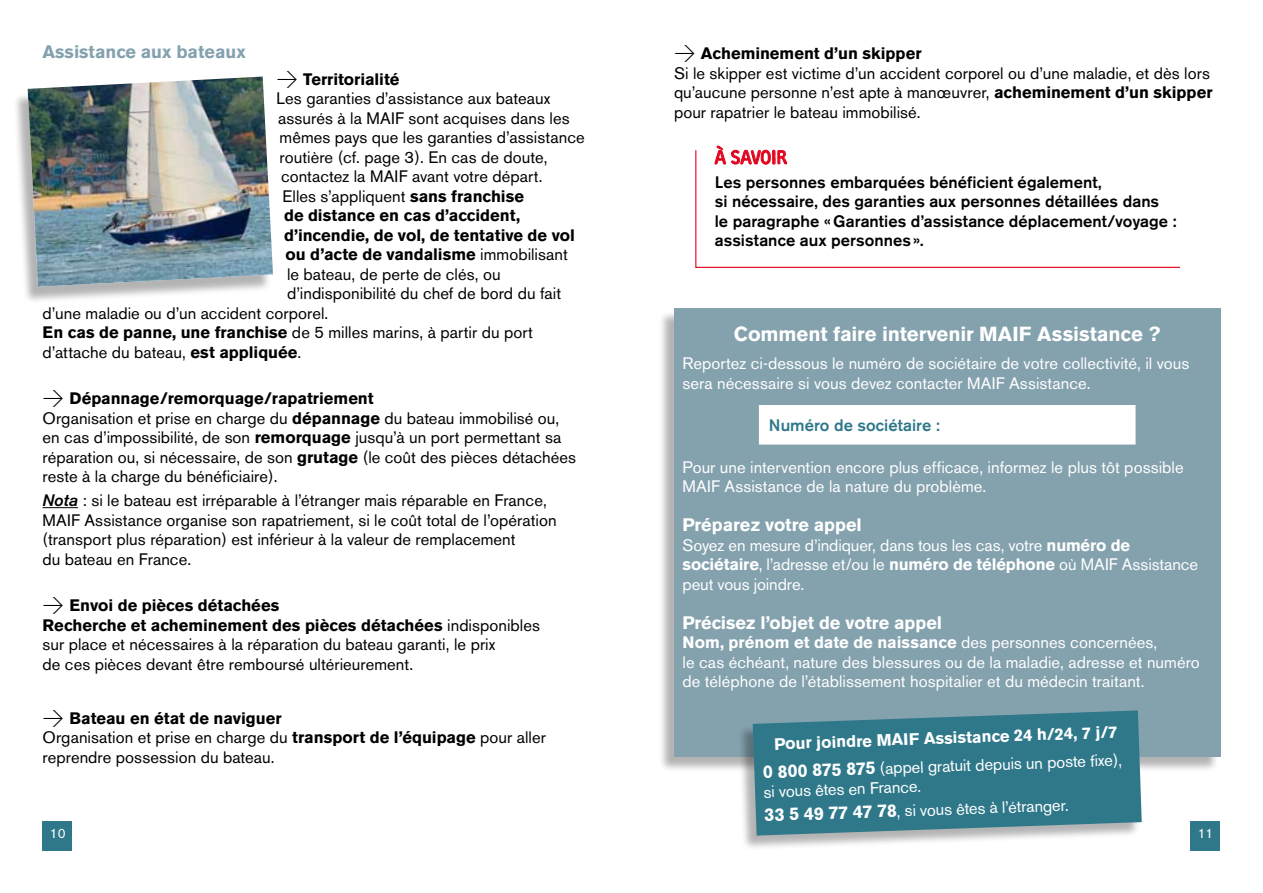
<style>
.page{position:relative;width:1263px;height:893px;background:#fff}
.page>*{position:absolute;margin:0;border:0;box-sizing:border-box;transform-origin:0 0}
.t1{font:700 20.25px "Akzidenz Grotesk BE";letter-spacing:-.005em;color:#fff}
.t2{font:19.5px "Artisan 12 MAIF";color:#e2001a}
.t3{font:700 18px "Akzidenz Grotesk BE";color:#fff}
.t4{font:700 18px "Akzidenz Grotesk BE";color:#84a1ae}
.t5{font:16.5px/19.5px "Akzidenz Grotesk BE";letter-spacing:.005em;color:#000}
.t6{font:16.5px/19.5px "Akzidenz Grotesk BE";letter-spacing:.005em;color:#fff}
.t7{font:500 16.5px/19.5px "Akzidenz Grotesk BE";letter-spacing:.005em;color:#000}
.t8{font:700 16.5px "Akzidenz Grotesk BE";color:#000}
.t9{font:700 16.5px/28px "Akzidenz Grotesk BE";color:#fff;text-align:center}
.t10{font:500 16.5px "Akzidenz Grotesk BE";letter-spacing:.005em;color:#2e788a}
.t11{font:13.5px "Akzidenz Grotesk BE";color:#fff}
.s1{font-family:"DIN";font-weight:300;font-size:21px}
.s2{font-weight:700}
.s3{font-weight:400}
.s4{font-weight:500;font-style:italic}
.s5{font-size:18px}
.s6{font-weight:700;font-size:18px}
</style>
<div class="page">
<hr style="left:43px;top:507px;width:35px;height:1px;background:#000">
<svg style="left:716px;top:145px;width:7px;height:4px"></svg>
<svg style="left:695px;top:149px;width:486px;height:119px"></svg>
<div style="left:12px;top:80px;width:259px;height:224px;background:#000;opacity:.3"></div>
<img style="left:28px;top:77px;width:245px;height:210px">
<div style="left:1190px;top:821px;width:30px;height:29px;background:#2e788a"></div>
<div style="left:43px;top:821px;width:29px;height:29px;background:#2e788a"></div>
<div style="left:658px;top:310px;width:561px;height:463px;background:#000;opacity:.3"></div>
<div style="left:674px;top:309px;width:546px;height:448px;background:#84a1ae"></div>
<div style="left:760px;top:406px;width:375px;height:38px;background:#fff"></div>
<div style="left:759px;top:405px;width:376px;height:40px;border:2px solid #fff"></div>
<div style="left:737px;top:712px;width:403px;height:139px;background:#000;opacity:.3"></div>
<svg style="left:753px;top:710px;width:389px;height:126px;background:#3c7f8f"></svg>
<p class="t4" style="left:43px;top:41px;width:205px">Assistance aux bateaux</p>
<p class="t8" style="left:277px;top:69px;width:124px"><span class="s1">&gt;</span> Territorialité</p>
<p class="t5" style="left:277px;top:89px;width:275px">Les garanties d’assistance aux bateaux</p>
<p class="t5" style="left:278px;top:108px;width:293px">assurés à la MAIF sont acquises dans les</p>
<p class="t5" style="left:280px;top:128px;width:307px">mêmes pays que les garanties d’assistance</p>
<p class="t5" style="left:280px;top:147px;width:269px">routière (cf. page 3). En cas de doute,</p>
<p class="t5" style="left:281px;top:167px;width:263px">contactez la MAIF avant votre départ.</p>
<p class="t5" style="left:283px;top:186px;width:243px">Elles s’appliquent <span class="s2">sans franchise</span></p>
<p class="t8" style="left:284px;top:206px;width:238px">de distance en cas d’accident,</p>
<p class="t8" style="left:284px;top:225px;width:292px">d’incendie, de vol, de tentative de vol</p>
<p class="t8" style="left:286px;top:245px;width:284px">ou d’acte de vandalisme <span class="s3">immobilisant</span></p>
<p class="t5" style="left:287px;top:264px;width:215px">le bateau, de perte de clés, ou</p>
<p class="t5" style="left:287px;top:284px;width:276px">d’indisponibilité du chef de bord du fait</p>
<p class="t5" style="left:43px;top:303px;width:287px">d’une maladie ou d’un accident corporel.</p>
<p class="t5" style="left:43px;top:323px;width:492px"><span class="s2">En cas de panne, une franchise</span> de 5 milles marins, à partir du port</p>
<p class="t5" style="left:43px;top:342px;width:260px">d’attache du bateau, <span class="s2">est appliquée</span>.</p>
<p class="t5" style="left:43px;top:389px;width:535px"><span class="s1">&gt;</span> <span class="s2">Dépannage/remorquage/rapatriement<br></span>Organisation et prise en charge du <span class="s2">dépannage</span> du bateau immobilisé ou, en cas d’impossibilité, de son <span class="s2">remorquage</span> jusqu’à un port permettant sa réparation ou, si nécessaire, de son <span class="s2">grutage</span> (le coût des pièces détachées reste à la charge du bénéficiaire).</p>
<p class="t5" style="left:43px;top:491px;width:516px"><span class="s4">Nota</span> : si le bateau est irréparable à l’étranger mais réparable en France, MAIF Assistance organise son rapatriement, si le coût total de l’opération (transport plus réparation) est inférieur à la valeur de remplacement<br>du bateau en France.</p>
<p class="t5" style="left:43px;top:595px;width:499px"><span class="s1">&gt;</span> <span class="s2">Envoi de pièces détachées<br>Recherche et acheminement des pièces détachées</span> indisponibles sur place et nécessaires à la réparation du bateau garanti, le prix<br>de ces pièces devant être remboursé ultérieurement.</p>
<p class="t5" style="left:43px;top:708px;width:505px"><span class="s1">&gt;</span> <span class="s2">Bateau en état de naviguer<br></span>Organisation et prise en charge du <span class="s2">transport de l’équipage</span> pour aller reprendre possession du bateau.</p>
<p class="t5" style="left:674px;top:44px;width:540px"><span class="s1">&gt;</span> <span class="s2">Acheminement d’un skipper<br></span>Si le skipper est victime d’un accident corporel ou d’une maladie, et dès lors qu’aucune personne n’est apte à manœuvrer, <span class="s2">acheminement d’un skipper </span>pour rapatrier le bateau immobilisé.</p>
<p class="t2" style="left:715px;top:145px;width:74px">À SAVOIR</p>
<p class="t7" style="left:715px;top:172px;width:463px">Les personnes embarquées bénéficient également,<br>si nécessaire, des garanties aux personnes détaillées dans le paragraphe «Garanties d’assistance déplacement/voyage : assistance aux personnes».</p>
<p class="t1" style="left:734px;top:322px;width:428px">Comment faire intervenir MAIF Assistance ?</p>
<p class="t6" style="left:682px;top:354px;width:508px">Reportez ci-dessous le numéro de sociétaire de votre collectivité, il vous sera nécessaire si vous devez contacter MAIF Assistance.</p>
<p class="t10" style="left:769px;top:415px;width:173px">Numéro de sociétaire :</p>
<p class="t6" style="left:682px;top:457px;width:503px">Pour une intervention encore plus efficace, informez le plus tôt possible<br>MAIF Assistance de la nature du problème.</p>
<p class="t3" style="left:682px;top:514px;width:181px">Préparez votre appel</p>
<p class="t6" style="left:682px;top:535px;width:517px">Soyez en mesure d’indiquer, dans tous les cas, votre <span class="s2">numéro de sociétaire</span>, l’adresse et/ou le <span class="s2">numéro de téléphone</span> où MAIF Assistance peut vous joindre.</p>
<p class="t3" style="left:682px;top:612px;width:261px">Précisez l’objet de votre appel</p>
<p class="t6" style="left:682px;top:633px;width:519px"><span class="s2">Nom, prénom et date de naissance</span> des personnes concernées,<br>le cas échéant, nature des blessures ou de la maladie, adresse et numéro de téléphone de l’établissement hospitalier et du médecin traitant.</p>
<p class="t9" style="left:761px;top:730px;width:361px;rotate:-2deg">Pour joindre MAIF Assistance 24 h/24, 7 j/7<br><span class="s5">0 800 875 875</span> <span class="s3">(appel gratuit depuis un poste fixe),</span></p>
<p class="t6" style="left:763px;top:780px;width:306px;line-height:23.7px;rotate:-2deg">si vous êtes en France.<br><span class="s6">33 5 49 77 47 78</span>, si vous êtes à l’étranger.</p>
<p class="t11" style="left:50px;top:825px;width:17px">10</p>
<p class="t11" style="left:1198px;top:825px;width:17px">11</p>
</div>
